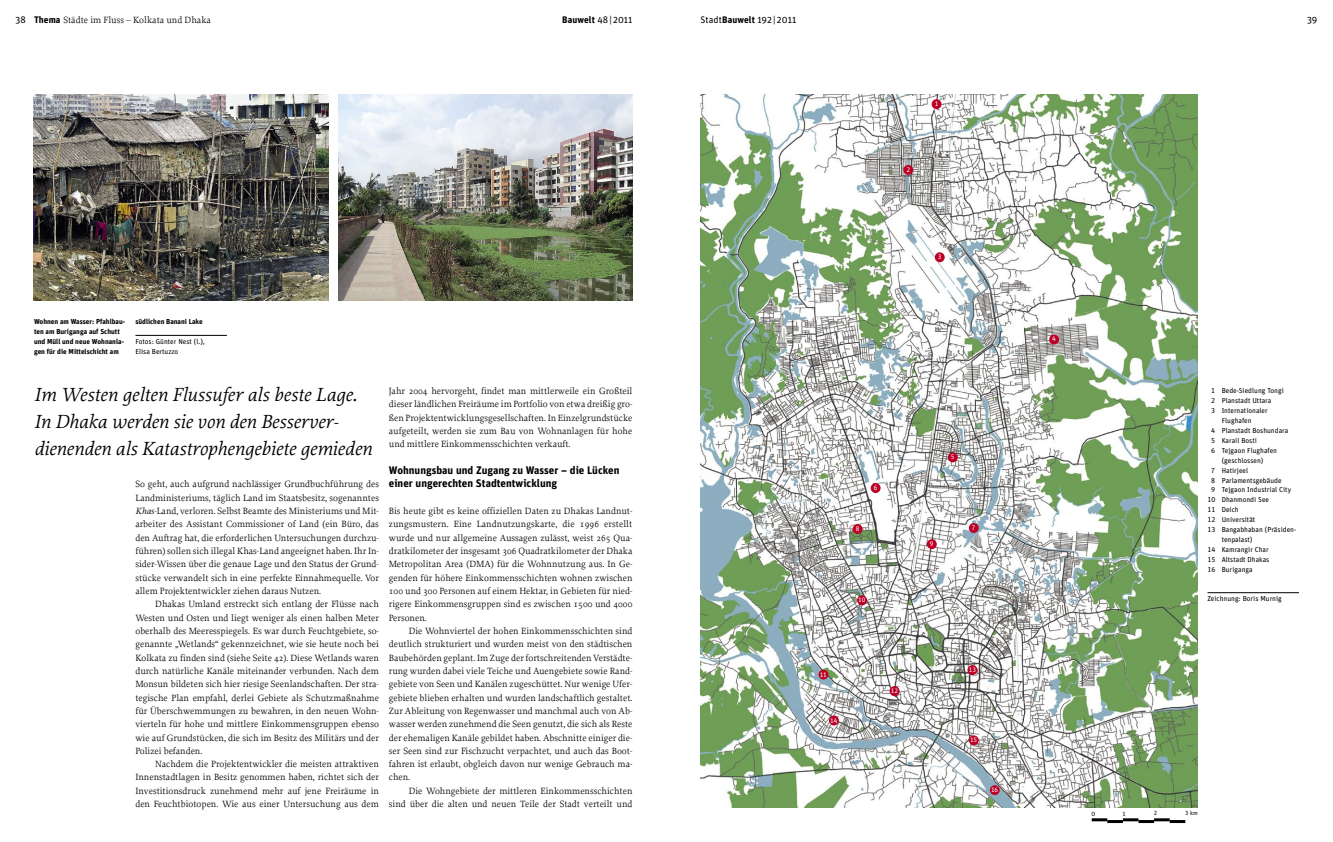
<style>
.page{position:relative;width:1333px;height:842px;background:#fff}
.page>*{position:absolute;margin:0;border:0;box-sizing:border-box;transform-origin:0 0}
.S_Hervorhebung_groß{font:italic 20px/26.6px "Proforma";color:#000}
.S_Zwischenüberschrif{font:700 11px/13.3px "Unit Pro";color:#000}
.S_Fließtext_Einzug{font:9.5px/13.3px "Proforma";color:#000;text-align:justify}
.S_Fließtext{font:9.5px/13.3px "Proforma";color:#000;text-align:justify}
.A_Kopfzeile{font:9.5px "Proforma";letter-spacing:.005em;color:#000}
.A_Pagina{font:9.5px "Unit Pro";letter-spacing:.005em;color:#000}
.A_Kopf_BW{font:700 9.5px "Unit Pro";letter-spacing:.005em;color:#000}
.A_Legende_lang{font:7.2px/9.9px "Unit Pro";color:#000}
.A_Bildunterschrift{font:700 7.2px/9.9px "Unit Pro";color:#000}
.A_Bildunterschrift_Z{font:7.2px/9.9px "Unit Pro";color:#000}
.t1{font:6.7px "Unit Pro";color:#fff}
.t2{font:6.5px "Unit Pro";color:#fff}
.A_Legende_kurz{font:6px "Unit Pro";color:#000}
.s1{font-family:"Unit Pro";font-weight:700}
.s2{font-weight:400}
.s3{font-weight:700}
.s4{font-style:italic}
</style>
<div class="page">
<hr style="left:135px;top:335px;width:92px;height:1px;background:#000">
<img style="left:34px;top:95px;width:294px;height:206px">
<img style="left:338px;top:95px;width:294px;height:206px">
<img style="left:700px;top:95px;width:497px;height:712px">
<hr style="left:1207px;top:592px;width:91px;height:1px;background:#000">
<div style="left:857px;top:595px;width:10px;height:10px;background:#be0027;border-radius:50%"></div>
<div style="left:931px;top:99px;width:10px;height:10px;background:#be0027;border-radius:50%"></div>
<div style="left:903px;top:165px;width:10px;height:10px;background:#be0027;border-radius:50%"></div>
<div style="left:934px;top:252px;width:10px;height:10px;background:#be0027;border-radius:50%"></div>
<div style="left:1049px;top:334px;width:10px;height:10px;background:#be0027;border-radius:50%"></div>
<div style="left:947px;top:452px;width:10px;height:10px;background:#be0027;border-radius:50%"></div>
<div style="left:870px;top:483px;width:10px;height:10px;background:#be0027;border-radius:50%"></div>
<div style="left:968px;top:523px;width:10px;height:10px;background:#be0027;border-radius:50%"></div>
<div style="left:852px;top:524px;width:10px;height:10px;background:#be0027;border-radius:50%"></div>
<div style="left:926px;top:539px;width:10px;height:10px;background:#be0027;border-radius:50%"></div>
<div style="left:818px;top:670px;width:10px;height:9px;background:#be0027;border-radius:50%"></div>
<div style="left:967px;top:665px;width:10px;height:10px;background:#be0027;border-radius:50%"></div>
<div style="left:889px;top:686px;width:10px;height:10px;background:#be0027;border-radius:50%"></div>
<div style="left:829px;top:715px;width:9px;height:10px;background:#be0027;border-radius:50%"></div>
<div style="left:968px;top:735px;width:10px;height:10px;background:#be0027;border-radius:50%"></div>
<div style="left:989px;top:785px;width:10px;height:10px;background:#be0027;border-radius:50%"></div>
<hr style="left:1091px;top:818px;width:16px;height:3px;background:#000">
<hr style="left:1107px;top:820px;width:15px;height:3px;background:#000">
<hr style="left:1122px;top:818px;width:16px;height:3px;background:#000">
<hr style="left:1138px;top:820px;width:15px;height:3px;background:#000">
<hr style="left:1153px;top:818px;width:16px;height:3px;background:#000">
<hr style="left:1169px;top:820px;width:16px;height:3px;background:#000">
<p class="A_Pagina" style="left:16px;top:13px;width:12px">38</p>
<p class="A_Kopfzeile" style="left:34px;top:14px;width:178px"><span class="s1">Thema</span> Städte im Fluss – Kolkata und Dhaka</p>
<p class="A_Kopf_BW" style="left:562px;top:13px;width:72px">Bauwelt <span class="s2">48| 2011</span></p>
<p class="A_Pagina" style="left:700px;top:13px;width:97px">Stadt<span class="s3">Bauwelt</span> 192 | 2011</p>
<p class="A_Pagina" style="left:1306px;top:13px;width:12px">39</p>
<p class="A_Bildunterschrift" style="left:34px;top:316px;width:93px">Wohnen am Wasser: Pfahlbau&shy;ten am Buriganga auf Schutt und Müll und neue Wohnanla&shy;gen für die Mittelschicht am</p>
<p class="A_Bildunterschrift" style="left:135px;top:316px;width:69px">südlichen Banani Lake</p>
<p class="A_Bildunterschrift_Z" style="left:135px;top:336px;width:71px">Fotos: Günter Nest (l.),<br>Elisa Bertuzzo</p>
<p class="S_Hervorhebung_groß" style="left:34px;top:381px;width:339px">Im Westen gelten Flussufer als beste Lage.<br>In Dhaka werden sie von den Besserver&shy;dienenden als Katastrophengebiete gemieden</p>
<p class="S_Fließtext" style="left:135px;top:477px;width:245px">So geht, auch aufgrund nachlässiger Grundbuchführung des Landministeriums, täglich Land im Staatsbesitz, sogenanntes <span class="s4">Khas</span>-Land, verloren. Selbst Beamte des Ministeriums und Mit&shy;arbeiter des Assistant Commissioner of Land (ein Büro, das den Auftrag hat, die erforderlichen Untersuchungen durchzu&shy;führen) sollen sich illegal Khas-Land angeeignet haben. Ihr In&shy;sider-Wissen über die genaue Lage und den Status der Grund&shy;stücke verwandelt sich in eine perfekte Einnahmequelle. Vor allem Projektentwickler ziehen daraus Nutzen.</p>
<p class="S_Fließtext_Einzug" style="left:135px;top:597px;width:245px;text-indent:20px">Dhakas Umland erstreckt sich entlang der Flüsse nach Westen und Osten und liegt weniger als einen halben Meter oberhalb des Meeresspiegels. Es war durch Feuchtgebiete, so&shy;genannte „Wetlands“ gekennzeichnet, wie sie heute noch bei Kolkata zu finden sind (siehe Seite 42). Diese Wetlands waren durch natürliche Kanäle miteinander verbunden. Nach dem Monsun bildeten sich hier riesige Seenlandschaften. Der stra&shy;tegische Plan empfahl, derlei Gebiete als Schutzmaßnahme für Überschwemmungen zu bewahren, in den neuen Wohn&shy;vierteln für hohe und mittlere Einkommensgruppen ebenso wie auf Grundstücken, die sich im Besitz des Militärs und der Polizei befanden.</p>
<p class="S_Fließtext_Einzug" style="left:135px;top:757px;width:245px;text-indent:20px">Nachdem die Projektentwickler die meisten attraktiven Innenstadtlagen in Besitz genommen haben, richtet sich der Investitionsdruck zunehmend mehr auf jene Freiräume in den Feuchtbiotopen. Wie aus einer Untersuchung aus dem</p>
<p class="S_Fließtext_Einzug" style="left:389px;top:384px;width:245px">Jahr 2004 hervorgeht, findet man mittlerweile ein Großteil dieser ländlichen Freiräume im Portfolio von etwa dreißig gro&shy;ßen Projektentwicklungsgesellschaften. In Einzelgrundstücke aufgeteilt, werden sie zum Bau von Wohnanlagen für hohe und mittlere Einkommensschichten verkauft.</p>
<p class="S_Zwischenüberschrif" style="left:389px;top:463px;width:232px">Wohnungsbau und Zugang zu Wasser – die Lücken einer ungerechten Stadtentwicklung</p>
<p class="S_Fließtext" style="left:389px;top:504px;width:245px">Bis heute gibt es keine offiziellen Daten zu Dhakas Landnut&shy;zungsmustern. Eine Landnutzungskarte, die 1996 erstellt wurde und nur allgemeine Aussagen zulässt, weist 265 Qua&shy;dratkilometer der insgesamt 306 Quadratkilometer der Dhaka Metropolitan Area (DMA) für die Wohnnutzung aus. In Ge&shy;genden für höhere Einkommensschichten wohnen zwischen 100 und 300 Personen auf einem Hektar, in Gebieten für nied&shy;rigere Einkommensgruppen sind es zwischen 1500 und 4000<br>Personen.</p>
<p class="S_Fließtext_Einzug" style="left:389px;top:624px;width:245px;text-indent:20px">Die Wohnviertel der hohen Einkommensschichten sind deutlich strukturiert und wurden meist von den städtischen Baubehörden geplant. Im Zuge der fortschreitenden Verstädte&shy;rung wurden dabei viele Teiche und Auengebiete sowie Rand&shy;gebiete von Seen und Kanälen zugeschüttet. Nur wenige Ufer&shy;gebiete blieben erhalten und wurden landschaftlich gestaltet.<br>Zur Ableitung von Regenwasser und manchmal auch von Ab&shy;wasser werden zunehmend die Seen genutzt, die sich als Reste der ehemaligen Kanäle gebildet haben. Abschnitte einiger die&shy;ser Seen sind zur Fischzucht verpachtet, und auch das Boot&shy;fahren ist erlaubt, obgleich davon nur wenige Gebrauch ma&shy;chen.</p>
<p class="S_Fließtext_Einzug" style="left:389px;top:784px;width:245px;text-align:right">Die Wohngebiete der mittleren Einkommensschichten<br>sind über die alten und neuen Teile der Stadt verteilt und</p>
<p class="t1" style="left:906px;top:165px;width:5px">2</p>
<p class="t1" style="left:934px;top:100px;width:5px">1</p>
<p class="t1" style="left:937px;top:253px;width:5px">3</p>
<p class="t1" style="left:873px;top:483px;width:5px">6</p>
<p class="t1" style="left:950px;top:453px;width:5px">5</p>
<p class="t1" style="left:855px;top:524px;width:5px">8</p>
<p class="t1" style="left:971px;top:523px;width:5px">7</p>
<p class="t1" style="left:929px;top:540px;width:5px">9</p>
<p class="t1" style="left:1052px;top:335px;width:5px">4</p>
<p class="A_Legende_lang" style="left:1210px;top:386px;width:74px">1 Bede-Siedlung Tongi</p>
<p class="A_Legende_lang" style="left:1210px;top:396px;width:62px">2 Planstadt Uttara</p>
<p class="A_Legende_lang" style="left:1221px;top:405px;width:48px;text-indent:-11px">3 Internationaler<br>Flughafen</p>
<p class="A_Legende_lang" style="left:1210px;top:425px;width:79px">4 Planstadt Boshundara</p>
<p class="A_Legende_lang" style="left:1210px;top:435px;width:47px">5 Karail Bosti</p>
<p class="A_Legende_lang" style="left:1210px;top:445px;width:67px;text-align:center">6 Tejgaon Flughafen (geschlossen)</p>
<p class="A_Legende_lang" style="left:1210px;top:465px;width:39px">7 Hatirjeel</p>
<p class="A_Legende_lang" style="left:1210px;top:475px;width:72px">8 Parlamentsgebäude</p>
<p class="A_Legende_lang" style="left:1210px;top:485px;width:81px">9 Tejgaon Industrial City</p>
<p class="A_Legende_lang" style="left:1207px;top:495px;width:63px">10 Dhanmondi See</p>
<p class="A_Legende_lang" style="left:1207px;top:504px;width:33px">11 Deich</p>
<p class="A_Legende_lang" style="left:1207px;top:514px;width:49px">12 Universität</p>
<p class="A_Legende_lang" style="left:1221px;top:524px;width:76px;text-indent:-14px">13 Bangabhaban (Präsiden&shy;tenpalast)</p>
<p class="A_Legende_lang" style="left:1207px;top:544px;width:63px">14 Kamrangir Char</p>
<p class="A_Legende_lang" style="left:1207px;top:554px;width:63px">15 Altstadt Dhakas</p>
<p class="A_Legende_lang" style="left:1207px;top:564px;width:47px">16 Buriganga</p>
<p class="t2" style="left:858px;top:596px;width:9px">10</p>
<p class="A_Bildunterschrift_Z" style="left:1207px;top:594px;width:76px">Zeichnung: Boris Murnig</p>
<p class="t2" style="left:819px;top:670px;width:9px">11</p>
<p class="t2" style="left:830px;top:716px;width:9px">14</p>
<p class="t2" style="left:890px;top:687px;width:9px">12</p>
<p class="t2" style="left:968px;top:666px;width:9px">13</p>
<p class="t2" style="left:970px;top:736px;width:9px">15</p>
<p class="t2" style="left:991px;top:786px;width:9px">16</p>
<p class="A_Legende_kurz" style="left:1091px;top:810px;width:5px">O</p>
<p class="A_Legende_kurz" style="left:1122px;top:810px;width:5px">1</p>
<p class="A_Legende_kurz" style="left:1153px;top:809px;width:5px">2</p>
<p class="A_Legende_kurz" style="left:1185px;top:809px;width:14px">3 km</p>
</div>
